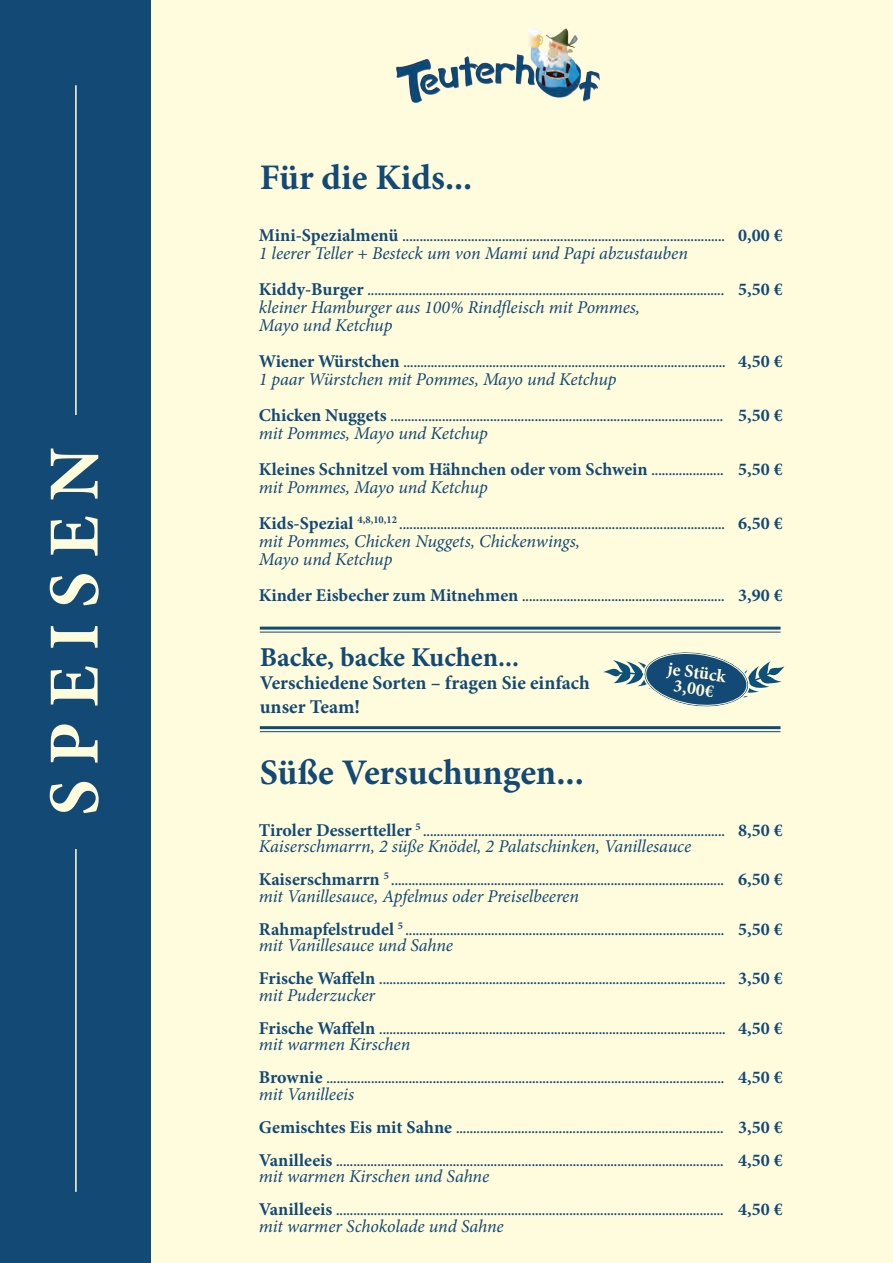
<style>
.page{position:relative;width:893px;height:1263px;background:#fffcdd}
.page>*{position:absolute;margin:0;border:0;box-sizing:border-box;transform-origin:0 0}
.t1{font:700 36px "Minion Pro";color:#134975}
.t2{font:700 27.3px "Minion Pro";color:#134975}
.t3{font:700 19.5px/23.4px "Minion Pro";color:#134975}
.t4{font:italic 18px/18px "Minion Pro";letter-spacing:-.01em;color:#134975}
.t5{font:700 18px/36px "Minion Pro";color:#134975}
.t6{font:700 18px/16.5px "Minion Pro";color:#fffcdd;text-align:center}
.t7{font:700 13.5px "Minion Pro";color:#134975}
.s1{font-size:18px}
.s2{font-weight:400;font-style:italic}
.s3{font-size:13.5px}
</style>
<div class="page">
<img style="left:397px;top:28px;width:203px;height:75px">
<div style="left:0;top:0;width:151px;height:1263px;background:#134975"></div>
<hr style="left:75px;top:86px;width:2px;height:1105px;background:#fffcdd">
<div style="left:38px;top:415px;width:74px;height:434px;background:#134975"></div>
<svg style="left:50px;top:448px;width:49px;height:365px"></svg>
<svg style="left:603px;top:652px;width:181px;height:55px"></svg>
<hr style="left:260px;top:726px;width:520px;height:3px;background:#134975">
<hr style="left:260px;top:731px;width:520px;height:1px;background:#134975">
<hr style="left:260px;top:627px;width:520px;height:3px;background:#134975">
<hr style="left:260px;top:632px;width:520px;height:1px;background:#134975">
<h1 class="t1" style="left:260px;top:152px;width:214px">Für die Kids...</h1>
<p class="t7" style="left:259px;top:227px;width:467px"><span class="s1">Mini-Spezialmenü</span> ..............................................................................................</p>
<h3 class="t4" style="left:259px;top:244px;width:431px">1 leerer Teller + Besteck um von Mami und Papi abzustauben</h3>
<p class="t7" style="left:259px;top:281px;width:467px"><span class="s1">Kiddy-Burger</span> ........................................................................................................</p>
<h3 class="t4" style="left:259px;top:298px;width:383px">kleiner Hamburger aus 100% Rindfleisch mit Pommes,<br>Mayo und Ketchup</h3>
<p class="t7" style="left:259px;top:353px;width:468px"><span class="s1">Wiener Würstchen</span> ..............................................................................................</p>
<h3 class="t4" style="left:259px;top:370px;width:359px">1 paar Würstchen mit Pommes, Mayo und Ketchup</h3>
<p class="t7" style="left:259px;top:407px;width:466px"><span class="s1">Chicken Nuggets</span> .................................................................................................</p>
<h3 class="t5" style="left:259px;top:415px;width:466px"><span class="s2">mit Pommes, Mayo und Ketchup<br></span>Kleines Schnitzel vom Hähnchen oder vom Schwein <span class="s3">.....................</span></h3>
<h3 class="t4" style="left:259px;top:478px;width:230px">mit Pommes, Mayo und Ketchup</h3>
<p class="t7" style="left:259px;top:515px;width:468px"><span class="s1">Kids-Spezial</span> <sup>4,8,10,12</sup> ...............................................................................................</p>
<h3 class="t4" style="left:259px;top:532px;width:323px">mit Pommes, Chicken Nuggets, Chickenwings,<br>Mayo und Ketchup</h3>
<p class="t7" style="left:259px;top:587px;width:467px"><span class="s1">Kinder Eisbecher zum Mitnehmen</span> ...........................................................</p>
<h3 class="t5" style="left:738px;top:217px;width:46px">0,00 €</h3>
<h3 class="t5" style="left:738px;top:271px;width:46px">5,50 €</h3>
<h3 class="t5" style="left:738px;top:343px;width:46px">4,50 €</h3>
<h3 class="t5" style="left:738px;top:397px;width:46px">5,50 €</h3>
<h3 class="t5" style="left:738px;top:451px;width:46px">5,50 €</h3>
<h3 class="t5" style="left:738px;top:505px;width:46px">6,50 €</h3>
<h3 class="t5" style="left:738px;top:577px;width:46px">3,90 €</h3>
<h2 class="t2" style="left:260px;top:638px;width:261px">Backe, backe Kuchen...</h2>
<h3 class="t3" style="left:260px;top:671px;width:332px">Verschiedene Sorten – fragen Sie einfach unser Team!</h3>
<h3 class="t6" style="left:669px;top:660px;width:60px;rotate:8deg">je Stück<br>3,00€</h3>
<h1 class="t1" style="left:260px;top:747px;width:325px">Süße Versuchungen...</h1>
<p class="t7" style="left:259px;top:822px;width:468px"><span class="s1">Tiroler Dessertteller</span> <sup>5</sup> ........................................................................................</p>
<h3 class="t4" style="left:259px;top:837px;width:434px">Kaiserschmarrn, 2 süße Knödel, 2 Palatschinken, Vanillesauce</h3>
<p class="t7" style="left:259px;top:871px;width:466px"><span class="s1">Kaiserschmarrn</span> <sup>5</sup> .................................................................................................</p>
<h3 class="t4" style="left:259px;top:887px;width:322px">mit Vanillesauce, Apfelmus oder Preiselbeeren</h3>
<p class="t7" style="left:259px;top:921px;width:467px"><span class="s1">Rahmapfelstrudel</span> <sup>5</sup> .............................................................................................</p>
<h3 class="t4" style="left:259px;top:936px;width:196px">mit Vanillesauce und Sahne</h3>
<p class="t7" style="left:259px;top:970px;width:468px"><span class="s1">Frische Waffeln</span> .....................................................................................................</p>
<h3 class="t4" style="left:259px;top:986px;width:118px">mit Puderzucker</h3>
<p class="t7" style="left:259px;top:1020px;width:468px"><span class="s1">Frische Waffeln</span> .....................................................................................................</p>
<h3 class="t4" style="left:259px;top:1035px;width:153px">mit warmen Kirschen</h3>
<p class="t7" style="left:259px;top:1069px;width:467px"><span class="s1">Brownie</span> ....................................................................................................................</p>
<h3 class="t4" style="left:259px;top:1085px;width:97px">mit Vanilleeis</h3>
<p class="t7" style="left:259px;top:1119px;width:466px"><span class="s1">Gemischtes Eis mit Sahne</span> ..............................................................................</p>
<p class="t7" style="left:259px;top:1152px;width:466px"><span class="s1">Vanilleeis</span> .................................................................................................................</p>
<h3 class="t4" style="left:259px;top:1167px;width:232px">mit warmen Kirschen und Sahne</h3>
<p class="t7" style="left:259px;top:1201px;width:466px"><span class="s1">Vanilleeis</span> .................................................................................................................</p>
<h3 class="t4" style="left:259px;top:1217px;width:246px">mit warmer Schokolade und Sahne</h3>
<h3 class="t5" style="left:738px;top:812px;width:46px">8,50 €</h3>
<h3 class="t5" style="left:738px;top:861px;width:46px">6,50 €</h3>
<h3 class="t5" style="left:738px;top:911px;width:46px">5,50 €</h3>
<h3 class="t5" style="left:738px;top:960px;width:46px">3,50 €</h3>
<h3 class="t5" style="left:738px;top:1010px;width:46px">4,50 €</h3>
<h3 class="t5" style="left:738px;top:1059px;width:46px">4,50 €</h3>
<h3 class="t5" style="left:738px;top:1110px;width:46px;line-height:33px">3,50 €<br>4,50 €</h3>
<h3 class="t5" style="left:738px;top:1191px;width:46px">4,50 €</h3>
</div>
